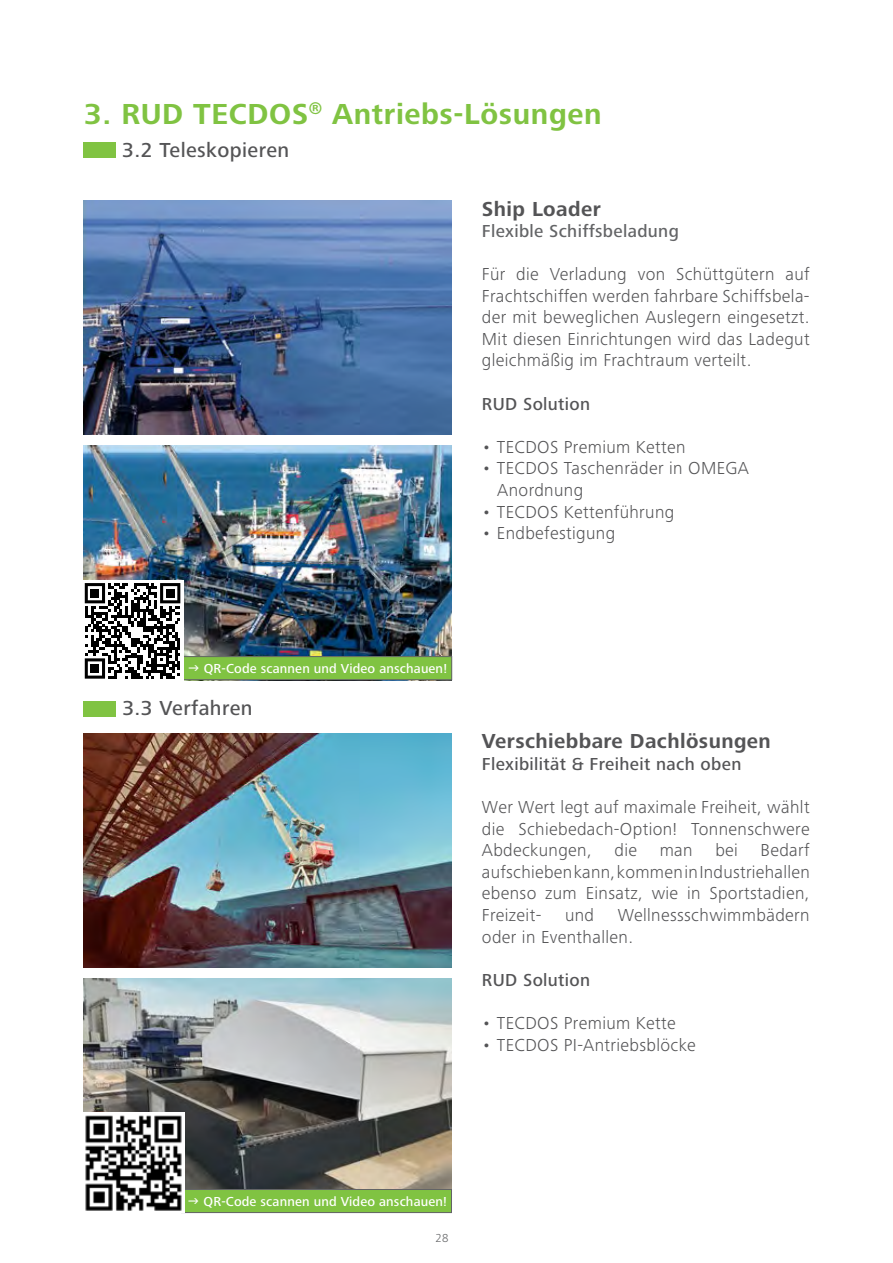
<style>
.page{position:relative;width:893px;height:1263px;background:#fff}
.page>*{position:absolute;margin:0;border:0;box-sizing:border-box;transform-origin:0 0}
.t1{font:700 30px "Frutiger Next LTW1 G";letter-spacing:.02em;color:#80c342}
.t2{font:700 21px "Frutiger Next LTW1 G";letter-spacing:.02em;color:#545456}
.t3{font:500 21px "Frutiger Next LTW1 G";letter-spacing:.02em;color:#545456}
.t4{font:300 18px/21.6px "Frutiger Next LTW1 G";letter-spacing:.02em;color:#545456;text-align:justify}
.t5{font:500 18px "Frutiger Next LTW1 G";letter-spacing:.02em;color:#545456}
.t6{font:500 18px "Frutiger Next LTW1 G";letter-spacing:.02em;color:#636466}
.t7{font:500 13.5px "Frutiger Next LTW1 G";letter-spacing:.01em;color:#fff}
.t8{font:300 12px "Frutiger Next LTW1 G";color:#636466}
</style>
<div class="page">
<img style="left:83px;top:445px;width:369px;height:211px">
<img style="left:83px;top:201px;width:369px;height:234px">
<div style="left:182px;top:657px;width:270px;height:23px;background:#80c342"></div>
<div style="left:181px;top:656px;width:271px;height:24px;border:1px solid #636466"></div>
<div style="left:83px;top:580px;width:101px;height:100px;background:#fff"></div>
<svg style="left:85px;top:583px;width:95px;height:96px"></svg>
<div style="left:91px;top:589px;width:8px;height:8px;background:#000"></div>
<div style="left:166px;top:589px;width:9px;height:8px;background:#000"></div>
<div style="left:91px;top:664px;width:8px;height:9px;background:#000"></div>
<div style="left:83px;top:142px;width:33px;height:15px;background:#80c342"></div>
<div style="left:83px;top:701px;width:33px;height:16px;background:#80c342"></div>
<img style="left:84px;top:978px;width:368px;height:211px">
<img style="left:83px;top:733px;width:369px;height:234px">
<div style="left:182px;top:1189px;width:269px;height:23px;background:#80c342"></div>
<div style="left:181px;top:1189px;width:271px;height:24px;border:1px solid #636466"></div>
<img style="left:84px;top:1113px;width:100px;height:100px">
<h1 class="t1" style="left:84px;top:97px;width:519px">3. RUD TECDOS<sup>®</sup> Antriebs-Lösungen</h1>
<p class="t3" style="left:122px;top:138px;width:168px">3.2 Teleskopieren</p>
<p class="t2" style="left:482px;top:196px;width:120px">Ship Loader</p>
<p class="t6" style="left:482px;top:221px;width:198px">Flexible Schiffsbeladung</p>
<p class="t4" style="left:482px;top:263px;width:329px">Für die Verladung von Schüttgütern auf Frachtschiffen werden fahrbare Schiffsbela&shy;der mit beweglichen Auslegern eingesetzt.<br>Mit diesen Einrichtungen wird das Ladegut gleichmäßig im Frachtraum verteilt.</p>
<p class="t5" style="left:482px;top:393px;width:110px">RUD Solution</p>
<p class="t4" style="left:482px;top:436px;width:205px">• TECDOS Premium Ketten</p>
<p class="t4" style="left:497px;top:458px;width:253px;text-indent:-15px">• TECDOS Taschenräder in OMEGA<br>Anordnung</p>
<p class="t4" style="left:482px;top:501px;width:194px">• TECDOS Kettenführung</p>
<p class="t4" style="left:482px;top:522px;width:135px">• Endbefestigung</p>
<p class="t7" style="left:204px;top:661px;width:245px">QR-Code scannen und Video anschauen!</p>
<p class="t3" style="left:122px;top:696px;width:132px">3.3 Verfahren</p>
<p class="t2" style="left:482px;top:729px;width:290px">Verschiebbare Dachlösungen</p>
<p class="t5" style="left:482px;top:754px;width:261px">Flexibilität &amp; Freiheit nach oben</p>
<p class="t4" style="left:482px;top:796px;width:329px">Wer Wert legt auf maximale Freiheit, wählt die Schiebedach-Option! Tonnenschwere Abdeckungen,</p>
<p class="t4" style="left:482px;top:839px;width:329px;text-indent:279px">Bedarf aufschieben kann, kommen in Industriehallen ebenso zum Einsatz, wie in Sportstadien, Freizeit-</p>
<p class="t4" style="left:614px;top:839px;width:24px">die</p>
<p class="t4" style="left:660px;top:839px;width:35px">man</p>
<p class="t4" style="left:715px;top:839px;width:24px">bei</p>
<p class="t4" style="left:482px;top:904px;width:329px;text-indent:136px">Wellnessschwimmbädern oder in Eventhallen.</p>
<p class="t5" style="left:482px;top:969px;width:110px">RUD Solution</p>
<p class="t4" style="left:482px;top:1012px;width:195px">• TECDOS Premium Kette</p>
<p class="t4" style="left:482px;top:1034px;width:215px">• TECDOS PI-Antriebsblöcke</p>
<p class="t4" style="left:565px;top:904px;width:31px">und</p>
<p class="t7" style="left:204px;top:1194px;width:245px">QR-Code scannen und Video anschauen!</p>
<p class="t8" style="left:435px;top:1231px;width:14px">28</p>
</div>
